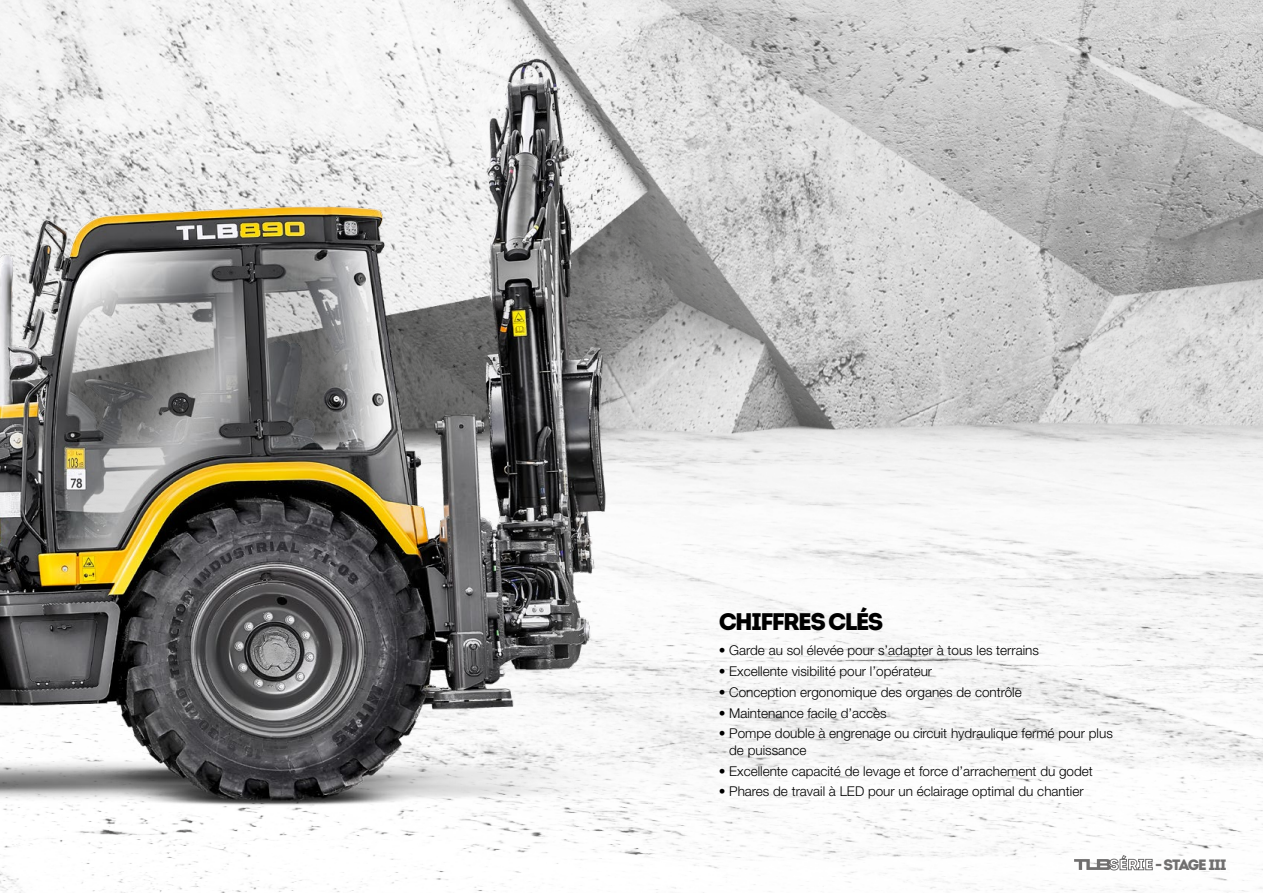
<style>
.page{position:relative;width:1263px;height:893px;background:#fff}
.page>*{position:absolute;margin:0;border:0;box-sizing:border-box;transform-origin:0 0}
.t1{font:900 24px "Intro";letter-spacing:-.07em;color:#000}
.t2{font:900 15px "Intro";letter-spacing:-.075em;color:#706f6f}
.t3{font:300 13.5px/16.5px "Helvetica Neue LT Pro";color:#000}
</style>
<div class="page">
<img style="left:0;top:0;width:1263px;height:893px">
<svg style="left:775px;top:172px;width:488px;height:372px"></svg>
<img style="left:0;top:0;width:775px;height:867px">
<svg style="left:1074px;top:855px;width:78px;height:15px"></svg>
<h1 class="t1" style="left:719px;top:606px;width:166px">CHIFFRES CLÉS</h1>
<p class="t3" style="left:719px;top:642px;width:322px">• Garde au sol élevée pour s’adapter à tous les terrains</p>
<p class="t3" style="left:719px;top:663px;width:215px">• Excellente visibilité pour l’opérateur</p>
<p class="t3" style="left:719px;top:683px;width:305px">• Conception ergonomique des organes de contrôle</p>
<p class="t3" style="left:719px;top:704px;width:170px">• Maintenance facile d’accès</p>
<p class="t3" style="left:729px;top:725px;width:385px;text-indent:-11px">• Pompe double à engrenage ou circuit hydraulique fermé pour plus de puissance</p>
<p class="t3" style="left:719px;top:762px;width:376px">• Excellente capacité de levage et force d’arrachement du godet</p>
<p class="t3" style="left:719px;top:783px;width:366px">• Phares de travail à LED pour un éclairage optimal du chantier</p>
<p class="t2" style="left:1155px;top:855px;width:73px">- STAGE III</p>
</div>
